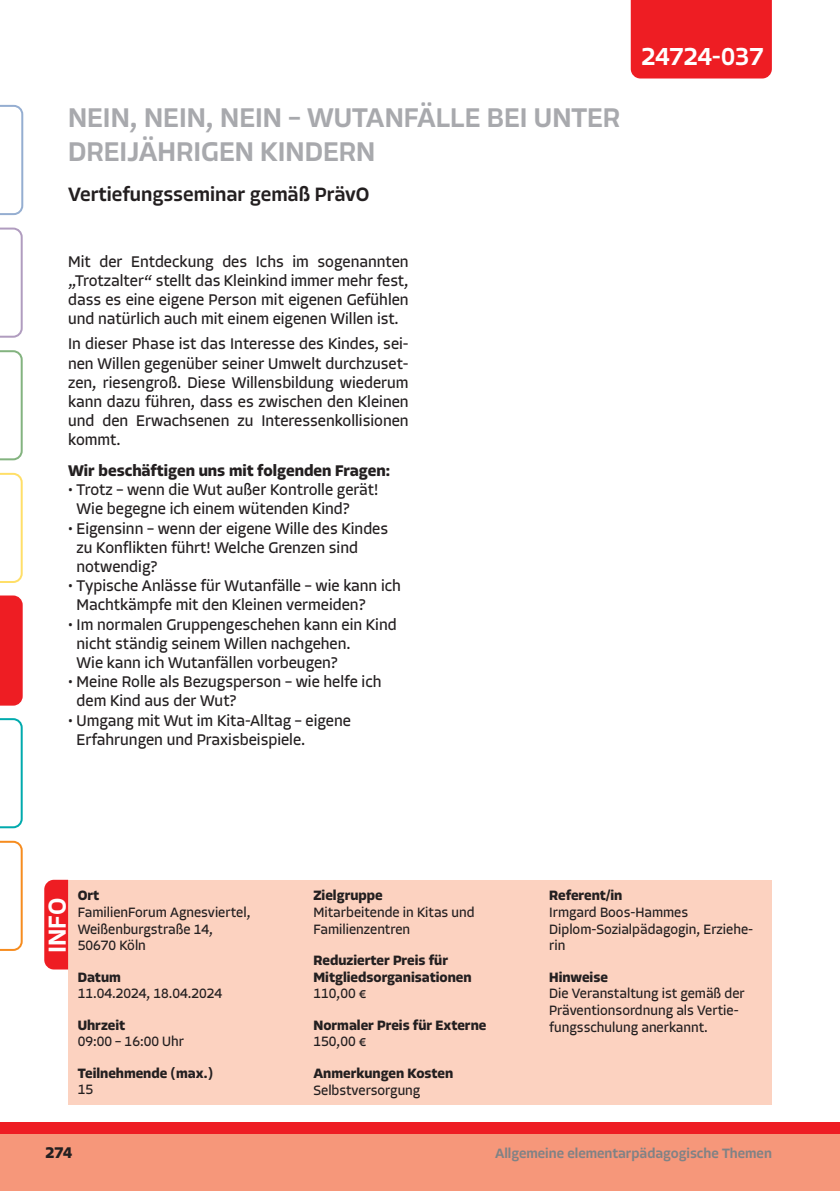
<style>
.page{position:relative;width:840px;height:1191px;background:#fff}
.page>*{position:absolute;margin:0;border:0;box-sizing:border-box;transform-origin:0 0}
.t1{font:500 28px/33.6px "Allotrope";color:#a8a9ad}
.t2{font:500 25.4px "Allotrope";color:#fff}
.t3{font:500 20px "Allotrope";color:#231f20}
.t4{font:16px/19.2px "Allotrope";color:#231f20}
.t5{font:700 16px "Allotrope";color:#231f20}
.t6{font:14px/16.8px "Allotrope";color:#231f20}
.t7{font:700 14px/16.8px "Allotrope";color:#231f20}
.t8{font:500 14px "Allotrope";color:#808285}
</style>
<div class="page">
<div style="left:0;top:1131px;width:839px;height:60px;background:#f6977a"></div>
<div style="left:0;top:1123px;width:839px;height:11px;background:#ee1d23"></div>
<div style="left:630px;top:0;width:141px;height:78px;background:#ee1d23"></div>
<svg style="left:0;top:227px;width:23px;height:111px"></svg>
<svg style="left:0;top:473px;width:23px;height:110px"></svg>
<svg style="left:0;top:718px;width:23px;height:110px"></svg>
<svg style="left:0;top:105px;width:23px;height:110px"></svg>
<div style="left:0;top:595px;width:23px;height:110px;background:#ee1d23"></div>
<svg style="left:0;top:840px;width:23px;height:111px"></svg>
<svg style="left:0;top:350px;width:23px;height:110px"></svg>
<div style="left:68px;top:879px;width:703px;height:225px;background:#fcd2c0"></div>
<div style="left:44px;top:879px;width:24px;height:90px;background:#ee1d23"></div>
<h1 class="t1" style="left:68px;top:101px;width:553px">NEIN, NEIN, NEIN – WUTANFÄLLE BEI UNTER<br>DREIJÄHRIGEN KINDERN</h1>
<p class="t3" style="left:68px;top:180px;width:303px">Vertiefungsseminar gemäß PrävO</p>
<p class="t4" style="left:68px;top:252px;width:342px;text-align:justify">Mit der Entdeckung des Ichs im sogenannten „Trotzalter“ stellt das Kleinkind immer mehr fest, dass es eine eigene Person mit eigenen Gefühlen und natürlich auch mit einem eigenen Willen ist.</p>
<p class="t4" style="left:68px;top:334px;width:342px;text-align:justify">In dieser Phase ist das Interesse des Kindes, sei&shy;nen Willen gegenüber seiner Umwelt durchzuset&shy;zen, riesengroß. Diese Willensbildung wiederum kann dazu führen, dass es zwischen den Kleinen und den Erwachsenen zu Interessenkollisionen kommt.</p>
<p class="t5" style="left:68px;top:460px;width:323px">Wir beschäftigen uns mit folgenden Fragen:</p>
<p class="t4" style="left:77px;top:480px;width:303px;text-indent:-8px">• Trotz – wenn die Wut außer Kontrolle gerät!<br>Wie begegne ich einem wütenden Kind?</p>
<p class="t4" style="left:77px;top:519px;width:313px;text-indent:-8px">• Eigensinn – wenn der eigene Wille des Kindes zu Konflikten führt! Welche Grenzen sind notwendig?</p>
<p class="t4" style="left:77px;top:576px;width:325px;text-indent:-8px">• Typische Anlässe für Wutanfälle – wie kann ich<br>Machtkämpfe mit den Kleinen vermeiden?</p>
<p class="t4" style="left:77px;top:615px;width:321px;text-indent:-8px">• Im normalen Gruppengeschehen kann ein Kind nicht ständig seinem Willen nachgehen.<br>Wie kann ich Wutanfällen vorbeugen?</p>
<p class="t4" style="left:77px;top:672px;width:306px;text-indent:-8px">• Meine Rolle als Bezugsperson – wie helfe ich dem Kind aus der Wut?</p>
<p class="t4" style="left:77px;top:711px;width:276px;text-indent:-8px">• Umgang mit Wut im Kita-Alltag – eigene<br>Erfahrungen und Praxisbeispiele.</p>
<h2 class="t2" style="left:641px;top:40px;width:123px">24724-037</h2>
<h2 class="t2" style="left:40px;top:953px;width:57px;rotate:-90deg">INFO</h2>
<p class="t7" style="left:78px;top:887px;width:23px">Ort</p>
<p class="t6" style="left:78px;top:903px;width:174px">FamilienForum Agnesviertel,<br>Weißenburgstraße 14,<br>50670 Köln</p>
<p class="t7" style="left:78px;top:968px;width:45px">Datum</p>
<p class="t6" style="left:78px;top:985px;width:146px">11.04.2024, 18.04.2024</p>
<p class="t7" style="left:78px;top:1016px;width:49px">Uhrzeit</p>
<p class="t6" style="left:78px;top:1033px;width:108px">09:00 – 16:00 Uhr</p>
<p class="t7" style="left:78px;top:1064px;width:137px">Teilnehmende (max.)</p>
<p class="t6" style="left:78px;top:1081px;width:17px">15</p>
<p class="t5" style="left:45px;top:1141px;width:28px">274</p>
<p class="t7" style="left:313px;top:887px;width:71px">Zielgruppe</p>
<p class="t6" style="left:313px;top:903px;width:163px">Mitarbeitende in Kitas und<br>Familienzentren</p>
<p class="t7" style="left:313px;top:952px;width:160px">Reduzierter Preis für<br>Mitgliedsorganisationen</p>
<p class="t6" style="left:313px;top:985px;width:55px">110,00 €</p>
<p class="t7" style="left:313px;top:1016px;width:174px">Normaler Preis für Externe</p>
<p class="t6" style="left:313px;top:1033px;width:55px">150,00 €</p>
<p class="t7" style="left:313px;top:1064px;width:141px">Anmerkungen Kosten</p>
<p class="t6" style="left:313px;top:1081px;width:108px">Selbstversorgung</p>
<p class="t7" style="left:549px;top:887px;width:74px">Referent/in</p>
<p class="t6" style="left:549px;top:904px;width:205px">Irmgard Boos-Hammes<br>Diplom-Sozialpädagogin, Erziehe&shy;rin</p>
<p class="t7" style="left:549px;top:968px;width:60px">Hinweise</p>
<p class="t6" style="left:549px;top:985px;width:197px">Die Veranstaltung ist gemäß der<br>Präventionsordnung als Vertie&shy;fungsschulung anerkannt.</p>
<p class="t8" style="left:495px;top:1144px;width:278px">Allgemeine elementarpädagogische Themen</p>
</div>
